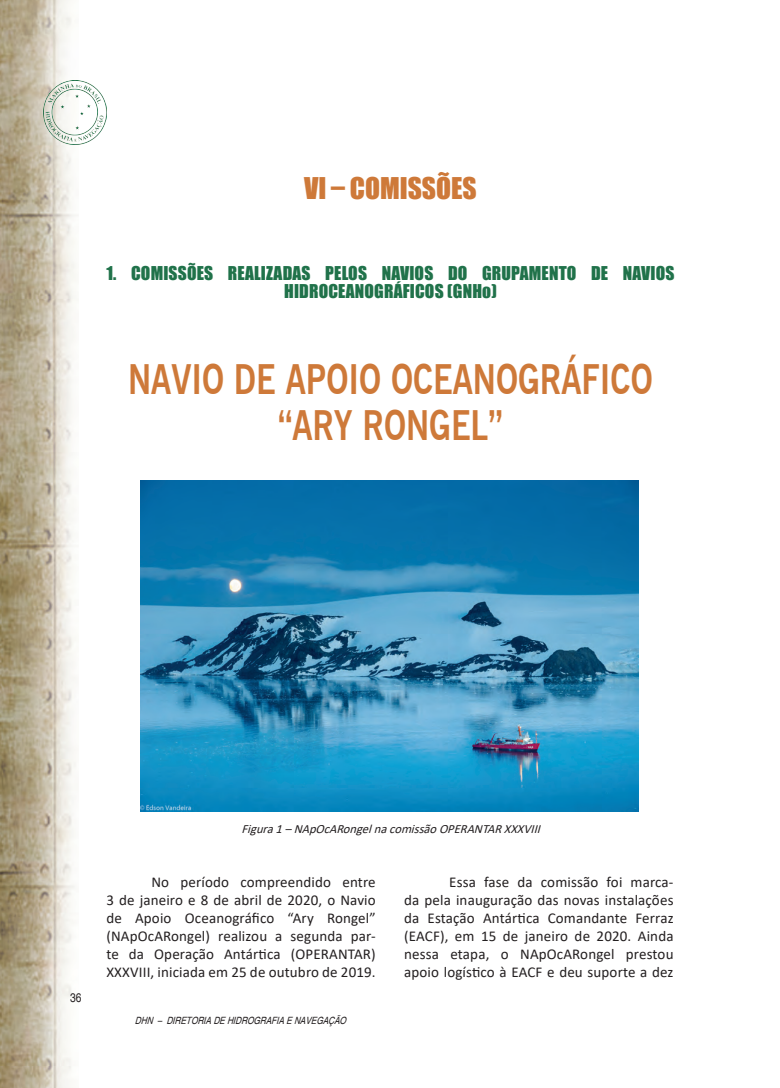
<style>
.page{position:relative;width:780px;height:1088px;background:#fff}
.page>*{position:absolute;margin:0;border:0;box-sizing:border-box;transform-origin:0 0}
.t1{font:700 40.62px/46.2px "News Gothic BT";color:#ce7939;text-align:center;scale:.8 1}
.t2{font:27.5px "Impact";color:#ce7939}
.t3{font:17.5px/18px "Impact";letter-spacing:.01em;color:#20724a;text-align:center}
.t4{font:15px/18px "Calibri";letter-spacing:.01em;color:#231f20;text-align:justify}
.t5{font:italic 12.5px "Calibri";color:#231f20}
.t6{font:condensed 12.5px "Helvetica";color:#231f20}
.t7{font:italic condensed 10px "Helvetica";color:#231f20}
</style>
<div class="page">
<img style="left:0;top:0;width:79px;height:1088px">
<img style="left:43px;top:80px;width:63px;height:64px">
<img style="left:141px;top:480px;width:497px;height:331px">
<h2 class="t2" style="left:304px;top:167px;width:174px">VI – COMISSÕES</h2>
<p class="t3" style="left:106px;top:263px;width:569px">1. COMISSÕES REALIZADAS PELOS NAVIOS DO GRUPAMENTO DE NAVIOS<br>HIDROCEANOGRÁFICOS (GNHo)</p>
<h1 class="t1" style="left:128px;top:356px;width:657px">NAVIO DE APOIO OCEANOGRÁFICO “ARY RONGEL”</h1>
<p class="t6" style="left:70px;top:990px;width:13px">36</p>
<p class="t5" style="left:241px;top:820px;width:304px">Figura1–NApOcARongelnacomissãoOPERANTARXXXVIII</p>
<p class="t4" style="left:106px;top:872px;width:271px;text-indent:45px">No período compreendido entre 3 de janeiro e 8 de abril de 2020, o Navio de Apoio Oceanográfico “Ary Rongel” (NApOcARongel) realizou a segunda par&shy;te da Operação Antártica (OPERANTAR)<br>XXXVIII, iniciada em 25 de outubro de 2019.</p>
<p class="t4" style="left:404px;top:872px;width:271px;text-indent:45px">Essa fase da comissão foi marca&shy;da pela inauguração das novas instalações da Estação Antártica Comandante Ferraz (EACF), em 15 de janeiro de 2020. Ainda nessa etapa, o NApOcARongel prestou apoio logístico à EACF e deu suporte a dez</p>
<p class="t7" style="left:135px;top:1014px;width:216px">DHN – DIRETORIADEHIDROGRAFIAENAVEGAÇÃO</p>
</div>
